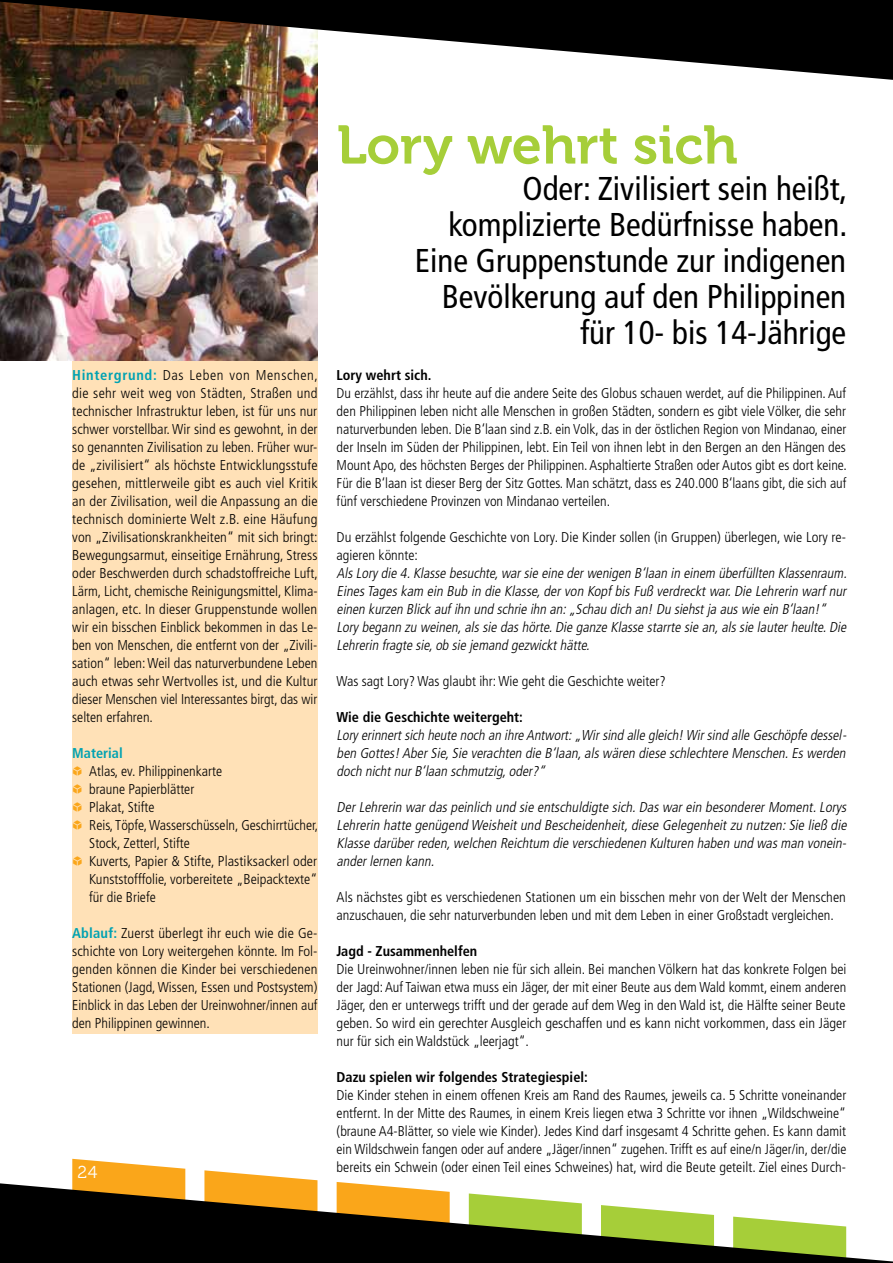
<style>
.page{position:relative;width:893px;height:1263px;background:#fff}
.page>*{position:absolute;margin:0;border:0;box-sizing:border-box;transform-origin:0 0}
.t1{font:54px "Museo 700";color:#a6ce39}
.t2{font:condensed 33px/36px "Frutiger";color:#000;text-align:right}
.t3{font:17.25px "Museo 300";color:#fff}
.t4{font:300 condensed 14.25px/18px "Frutiger";color:#000;text-align:justify}
.t5{font:italic 300 condensed 14.25px/18px "Frutiger";color:#000;text-align:justify}
.t6{font:700 condensed 14.25px "Frutiger";color:#000}
.t7{font:700 condensed 14.25px "Frutiger";color:#00a2b2}
.s1{font-weight:700;color:#00a2b2}
.s2{color:#faa61a}
</style>
<div class="page">
<div style="left:72px;top:326px;width:245px;height:708px;background:#ffe1b7"></div>
<img style="left:0;top:80px;width:317px;height:280px">
<svg style="left:72px;top:1159px;width:113px;height:24px"></svg>
<svg style="left:204px;top:1170px;width:113px;height:13px"></svg>
<svg style="left:0;top:1183px;width:893px;height:80px;fill:#000"></svg>
<svg style="left:0;top:0;width:893px;height:80px;fill:#000"></svg>
<p class="t4" style="left:72px;top:366px;width:247px"><span class="s1">Hintergrund:</span> Das Leben von Menschen, die sehr weit weg von Städten, Straßen und technischer Infrastruktur leben, ist für uns nur schwer vorstellbar. Wir sind es gewohnt, in der so genannten Zivilisation zu leben. Früher wur&shy;de „zivilisiert“ als höchste Entwicklungsstufe gesehen, mittlerweile gibt es auch viel Kritik an der Zivilisation, weil die Anpassung an die technisch dominierte Welt z.B. eine Häufung von „Zivilisationskrankheiten“ mit sich bringt:<br>Bewegungsarmut, einseitige Ernährung, Stress oder Beschwerden durch schadstoffreiche Luft, Lärm, Licht, chemische Reinigungsmittel, Klima&shy;anlagen, etc. In dieser Gruppenstunde wollen wir ein bisschen Einblick bekommen in das Le&shy;ben von Menschen, die entfernt von der „Zivili&shy;sation“ leben: Weil das naturverbundene Leben auch etwas sehr Wertvolles ist, und die Kultur dieser Menschen viel Interessantes birgt, das wir selten erfahren.</p>
<p class="t7" style="left:72px;top:744px;width:52px">Material</p>
<p class="t4" style="left:72px;top:762px;width:151px"><span class="s2">✔</span> Atlas, ev. Philippinenkarte</p>
<p class="t4" style="left:72px;top:780px;width:124px"><span class="s2">✔</span> braune Papierblätter</p>
<p class="t4" style="left:72px;top:798px;width:84px"><span class="s2">✔</span> Plakat, Stifte</p>
<p class="t4" style="left:89px;top:816px;width:230px;text-indent:-17px"><span class="s2">✔</span> Reis, Töpfe, Wasserschüsseln, Geschirrtücher,<br>Stock, Zetterl, Stifte</p>
<p class="t4" style="left:89px;top:852px;width:229px;text-indent:-17px"><span class="s2">✔</span> Kuverts, Papier &amp; Stifte, Plastiksackerl oder Kunststofffolie, vorbereitete „Beipacktexte“ für die Briefe</p>
<p class="t4" style="left:72px;top:924px;width:247px"><span class="s1">Ablauf:</span> Zuerst überlegt ihr euch wie die Ge&shy;schichte von Lory weitergehen könnte. Im Fol&shy;genden können die Kinder bei verschiedenen Stationen (Jagd, Wissen, Essen und Postsystem)<br>Einblick in das Leben der Ureinwohner/innen auf den Philippinen gewinnen.</p>
<p class="t3" style="left:78px;top:1162px;width:22px">24</p>
<h1 class="t1" style="left:337px;top:115px;width:403px">Lory wehrt sich</h1>
<h2 class="t2" style="left:415px;top:170px;width:434px">Oder: Zivilisiert sein heißt, komplizierte Bedürfnisse haben.<br>Eine Gruppenstunde zur indigenen<br>Bevölkerung auf den Philippinen für 10- bis 14-Jährige</h2>
<p class="t6" style="left:337px;top:366px;width:96px">Lory wehrt sich.</p>
<p class="t4" style="left:337px;top:384px;width:512px">Du erzählst, dass ihr heute auf die andere Seite des Globus schauen werdet, auf die Philippinen. Auf den Philippinen leben nicht alle Menschen in großen Städten, sondern es gibt viele Völker, die sehr naturverbunden leben. Die B‘laan sind z.B. ein Volk, das in der östlichen Region von Mindanao, einer der Inseln im Süden der Philippinen, lebt. Ein Teil von ihnen lebt in den Bergen an den Hängen des Mount Apo, des höchsten Berges der Philippinen. Asphaltierte Straßen oder Autos gibt es dort keine.<br>Für die B‘laan ist dieser Berg der Sitz Gottes. Man schätzt, dass es 240.000 B‘laans gibt, die sich auf fünf verschiedene Provinzen von Mindanao verteilen.</p>
<p class="t4" style="left:337px;top:528px;width:511px">Du erzählst folgende Geschichte von Lory. Die Kinder sollen (in Gruppen) überlegen, wie Lory re&shy;agieren könnte:</p>
<p class="t5" style="left:337px;top:564px;width:515px;text-align:left">AlsLorydie 4.Klasse besuchte,warsie eine derwenigen B‘laan in einem überfüllten Klassenraum.<br>EinesTageskam ein Bub in die Klasse,dervon KopfbisFuß verdrecktwar.Die Lehrerin warfnur einen kurzen Blick aufihn und schrie ihn an:„Schau dich an!Du siehstja auswie ein B‘laan!“ Lorybegann zu weinen,alssie dashörte.Die ganze Klasse starrte sie an,alssie lauterheulte.Die Lehrerin fragte sie,ob sie jemand gezwickthätte.</p>
<p class="t4" style="left:337px;top:672px;width:331px">Was sagt Lory? Was glaubt ihr: Wie geht die Geschichte weiter?</p>
<p class="t6" style="left:337px;top:708px;width:188px">Wie die Geschichte weitergeht:</p>
<p class="t5" style="left:337px;top:726px;width:514px">Loryerinnertsich heute noch an ihre Antwort:„Wirsind alle gleich!Wirsind alle Geschöpfe dessel&shy;ben Gottes!AberSie,Sie verachten die B‘laan,alswären diese schlechtere Menschen.Eswerden doch nichtnurB‘laan schmutzig,oder?“</p>
<p class="t5" style="left:337px;top:798px;width:514px">DerLehrerin wardaspeinlich und sie entschuldigte sich.Daswarein besondererMoment.Lorys Lehrerin hatte genügend Weisheitund Bescheidenheit,diese Gelegenheitzu nutzen:Sie ließ die Klasse darüberreden,welchen Reichtum die verschiedenen Kulturen haben und wasman vonein&shy;anderlernen kann.</p>
<p class="t4" style="left:337px;top:888px;width:511px">Als nächstes gibt es verschiedenen Stationen um ein bisschen mehr von der Welt der Menschen anzuschauen, die sehr naturverbunden leben und mit dem Leben in einer Großstadt vergleichen.</p>
<p class="t6" style="left:337px;top:942px;width:142px">Jagd - Zusammenhelfen</p>
<p class="t4" style="left:337px;top:960px;width:511px">Die Ureinwohner/innen leben nie für sich allein. Bei manchen Völkern hat das konkrete Folgen bei der Jagd: Auf Taiwan etwa muss ein Jäger, der mit einer Beute aus dem Wald kommt, einem anderen Jäger, den er unterwegs trifft und der gerade auf dem Weg in den Wald ist, die Hälfte seiner Beute geben. So wird ein gerechter Ausgleich geschaffen und es kann nicht vorkommen, dass ein Jäger nur für sich ein Waldstück „leerjagt“.</p>
<p class="t6" style="left:337px;top:1068px;width:253px">Dazu spielen wir folgendes Strategiespiel:</p>
<p class="t4" style="left:337px;top:1086px;width:511px">Die Kinder stehen in einem offenen Kreis am Rand des Raumes, jeweils ca. 5 Schritte voneinander entfernt. In der Mitte des Raumes, in einem Kreis liegen etwa 3 Schritte vor ihnen „Wildschweine“ (braune A4-Blätter, so viele wie Kinder). Jedes Kind darf insgesamt 4 Schritte gehen. Es kann damit ein Wildschwein fangen oder auf andere „Jäger/innen“ zugehen. Trifft es auf eine/n Jäger/in, der/die bereits ein Schwein (oder einen Teil eines Schweines) hat, wird die Beute geteilt. Ziel eines Durch-</p>
</div>
